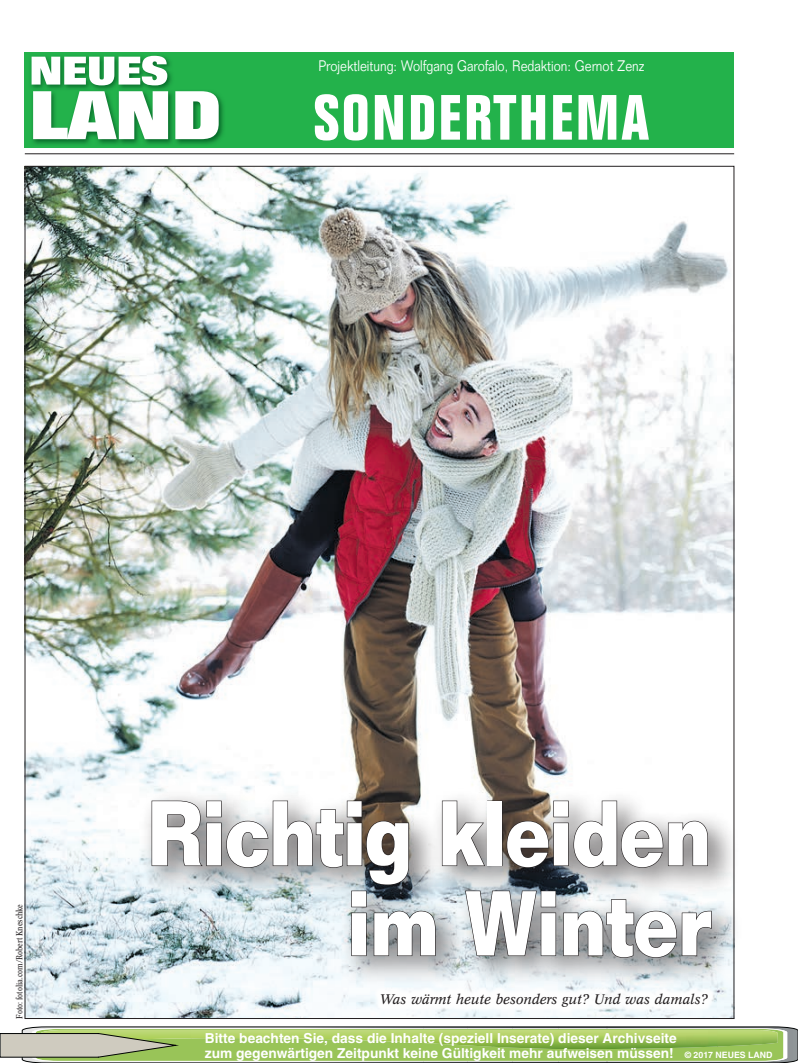
<style>
.page{position:relative;width:798px;height:1063px;background:#fff}
.page>*{position:absolute;margin:0;border:0;box-sizing:border-box;transform-origin:0 0}
.t1{font:700 90px/90px "Folio Std";letter-spacing:-.015em;color:#fff;text-align:right;scale:.82 1}
.t2{font:700 condensed 62.5px "Folio Std";letter-spacing:.04em;color:#fff}
.t3{font:300 15px "Folio Std";color:#fff;scale:.85 1}
.t4{font:700 13.75px/15px "Helvetica";color:#fff}
.t5{font:italic 13.75px "Concorde BE";color:#231f20}
.t6{font:condensed 8.75px "Concorde BE";color:#231f20}
.s1{font-size:8.75px}
</style>
<div class="page">
<svg style="left:0;top:1027px;width:797px;height:36px;background:#a4c071"></svg>
<img style="left:27px;top:168px;width:704px;height:849px">
<div style="left:23px;top:149px;width:720px;height:16px;background:#231f20;opacity:.3"></div>
<hr style="left:25px;top:154px;width:708px;height:1px;background:#231f20">
<div style="left:25px;top:52px;width:708px;height:96px;background:#23b24b"></div>
<img style="left:30px;top:55px;width:194px;height:90px">
<svg style="left:32px;top:56px;width:135px;height:29px;background:#bddfc7"></svg>
<svg style="left:33px;top:91px;width:135px;height:48px"></svg>
<svg style="left:175px;top:91px;width:43px;height:48px;background:#deefe3"></svg>
<div style="left:140px;top:789px;width:602px;height:199px;background:#231f20;opacity:.65"></div>
<svg style="left:151px;top:800px;width:561px;height:158px;background:#a7aaac"></svg>
<div style="left:372px;top:985px;width:344px;height:29px;background:#fff"></div>
<p class="t3" style="left:318px;top:57px;width:385px">Projektleitung: Wolfgang Garofalo, Redaktion: Gernot Zenz</p>
<h2 class="t2" style="left:314px;top:83px;width:337px">SONDERTHEMA</h2>
<p class="t6" style="left:14px;top:1019px;width:116px;rotate:-90deg">Foto: fotolia.com/Robert Kneschke</p>
<h1 class="t1" style="left:147px;top:788px;width:689px">Richtig kleiden im Winter</h1>
<p class="t5" style="left:380px;top:991px;width:329px">Was wärmt heute besonders gut? Und was damals?</p>
<p class="t4" style="left:205px;top:1031px;width:569px">Bitte beachten Sie, dass die Inhalte (speziell Inserate) dieser Archivseite<br>zum gegenwärtigen Zeitpunkt keine Gültigkeit mehr aufweisen müssen! <span class="s1">© 2017 NEUES LAND</span></p>
</div>
